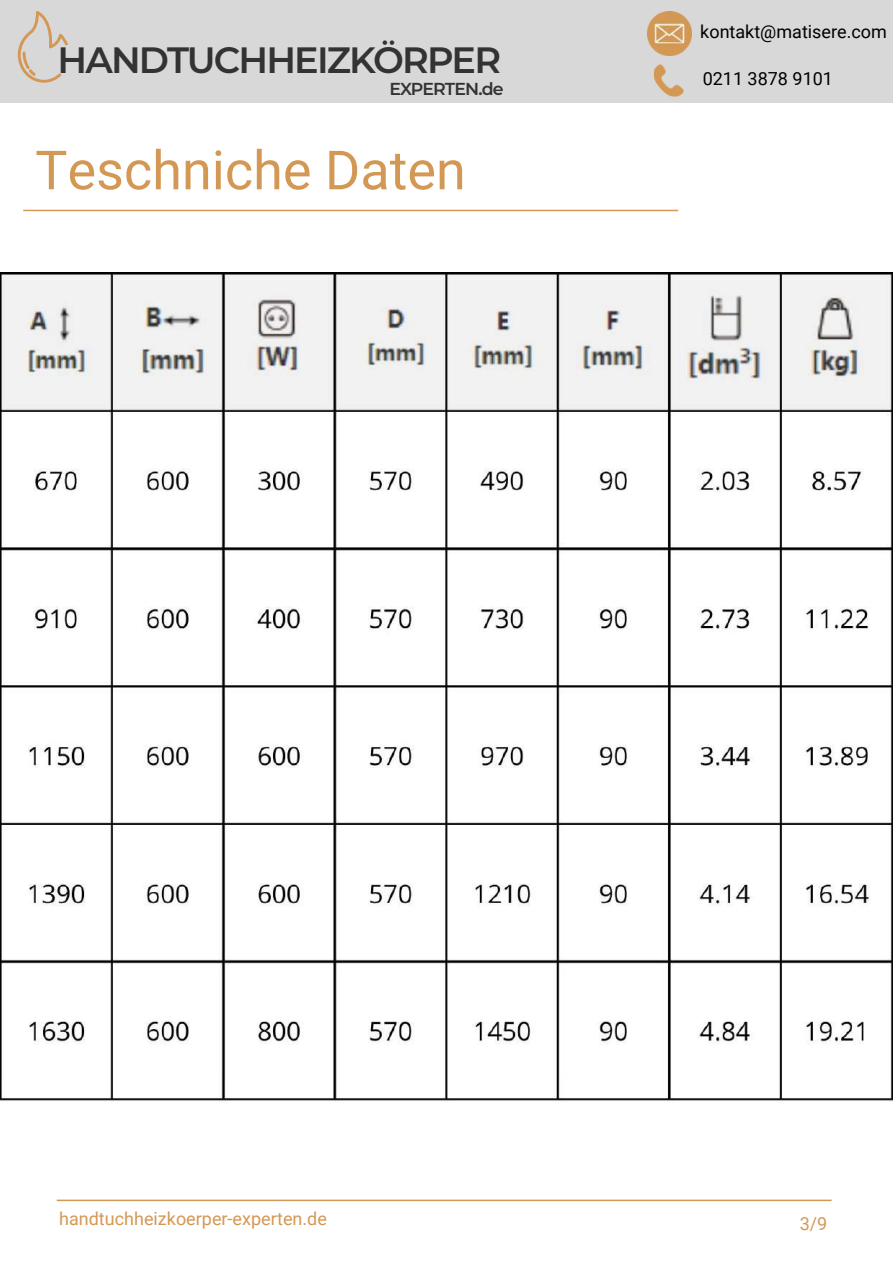
<style>
.page{position:relative;width:893px;height:1263px;background:#fff}
.page>*{position:absolute;margin:0;border:0;box-sizing:border-box;transform-origin:0 0}
.t1{font:54px "Roboto";color:#d49855}
.t2{font:600 36.6px "Montserrat";letter-spacing:-.05em;color:#333}
.t3{font:18px "Roboto";color:#d49855}
.t4{font:18px "Roboto";color:#000}
.t5{font:600 17.4px "Montserrat";letter-spacing:-.055em;color:#333}
</style>
<div class="page">
<hr style="left:57px;top:1199px;width:775px;height:2px;background:#d49855">
<hr style="left:23px;top:210px;width:655px;height:1px;background:#d49855">
<div style="left:1px;top:1px;width:892px;height:102px;background:#d8d8d8"></div>
<img style="left:647px;top:11px;width:44px;height:44px">
<img style="left:653px;top:65px;width:31px;height:31px">
<svg style="left:18px;top:11px;width:50px;height:72px"></svg>
<img style="left:0;top:272px;width:893px;height:830px">
<h2 class="t2" style="left:58px;top:34px;width:445px">HANDTUCHHEIZKÖRPER</h2>
<p class="t5" style="left:390px;top:76px;width:115px">EXPERTEN.de</p>
<h1 class="t1" style="left:35px;top:132px;width:432px">Teschniche Daten</h1>
<p class="t4" style="left:700px;top:19px;width:188px">kontakt@matisere.com</p>
<p class="t4" style="left:703px;top:66px;width:132px">0211 3878 9101</p>
<p class="t3" style="left:59px;top:1206px;width:269px">handtuchheizkoerper-experten.de</p>
<p class="t3" style="left:800px;top:1211px;width:29px">3/9</p>
</div>
